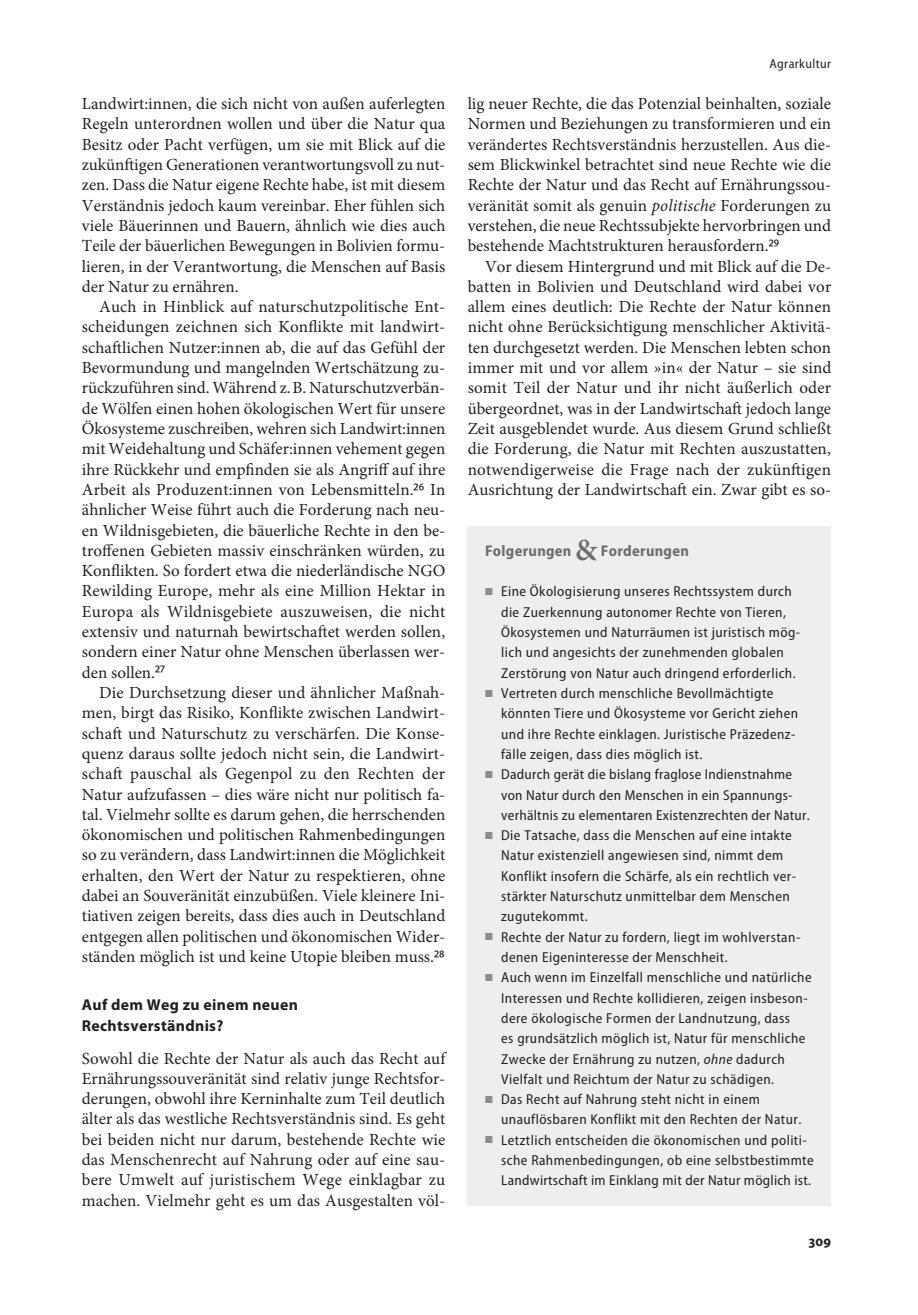
<style>
.page{position:relative;width:918px;height:1315px;background:#fff}
.page>*{position:absolute;margin:0;border:0;box-sizing:border-box;transform-origin:0 0}
.t1{font:16.97px/20.3px "Minion Pro";color:#231f20;text-align:justify}
.t2{font:700 15.75px/20.3px "Myriad Pro";letter-spacing:.02em;color:#231f20}
.t3{font:700 semi-condensed 15.58px "Myriad Pro";letter-spacing:.02em;color:#6c6d70}
.t4{font:700 semi-condensed 14.88px "Myriad Pro";color:#231f20}
.t5{font:semi-condensed 14.35px/20.3px "Myriad Pro";letter-spacing:.03em;color:#231f20}
.t6{font:semi-condensed 13.12px "Myriad Pro";letter-spacing:.03em;color:#231f20}
.s1{font-family:"Myriad Pro";font-stretch:semi-condensed;font-size:17.5px}
.s2{font-style:italic}
.s3{font-family:"Minion Pro";font-weight:600;font-stretch:normal;font-size:30.8px}
.s4{color:#8a8c8f}
</style>
<div class="page">
<div style="left:468px;top:526px;width:363px;height:679px;background:#eeeeef"></div>
<p class="t1" style="left:82px;top:94px;width:365px">Landwirt:innen, die sich nicht von außen auferlegten Regeln unterordnen wollen und über die Natur qua Besitz oder Pacht verfügen, um sie mit Blick auf die zukünftigen Generationen verantwortungsvoll zu nut&shy;zen. Dass die Natur eigene Rechte habe, ist mit diesem Verständnis jedoch kaum vereinbar. Eher fühlen sich viele Bäuerinnen und Bauern, ähnlich wie dies auch Teile der bäuerlichen Bewegungen in Bolivien formu&shy;lieren, in der Verantwortung, die Menschen auf Basis der Natur zu ernähren.</p>
<p class="t1" style="left:82px;top:297px;width:365px;text-indent:17px">Auch in Hinblick auf naturschutzpolitische Ent&shy;scheidungen zeichnen sich Konflikte mit landwirt&shy;schaftlichen Nutzer:innen ab, die auf das Gefühl der Bevormundung und mangelnden Wertschätzung zu&shy;rückzuführen sind. Während z.B. Naturschutzverbän&shy;de Wölfen einen hohen ökologischen Wert für unsere Ökosysteme zuschreiben, wehren sich Landwirt:innen mit Weidehaltung und Schäfer:innen vehement gegen ihre Rückkehr und empfinden sie als Angriff auf ihre Arbeit als Produzent:innen von Lebensmitteln.<span class="s1">26</span> In ähnlicher Weise führt auch die Forderung nach neu&shy;en Wildnisgebieten, die bäuerliche Rechte in den be&shy;troffenen Gebieten massiv einschränken würden, zu Konflikten. So fordert etwa die niederländische NGO Rewilding Europe, mehr als eine Million Hektar in Europa als Wildnisgebiete auszuweisen, die nicht extensiv und naturnah bewirtschaftet werden sollen, sondern einer Natur ohne Menschen überlassen wer&shy;den sollen.<span class="s1">27</span></p>
<p class="t1" style="left:82px;top:682px;width:365px;text-indent:17px">Die Durchsetzung dieser und ähnlicher Maßnah&shy;men, birgt das Risiko, Konflikte zwischen Landwirt&shy;schaft und Naturschutz zu verschärfen. Die Konse&shy;quenz daraus sollte jedoch nicht sein, die Landwirt&shy;schaft pauschal als Gegenpol zu den Rechten der Natur aufzufassen – dies wäre nicht nur politisch fa&shy;tal. Vielmehr sollte es darum gehen, die herrschenden ökonomischen und politischen Rahmenbedingungen so zu verändern, dass Landwirt:innen die Möglichkeit erhalten, den Wert der Natur zu respektieren, ohne dabei an Souveränität einzubüßen. Viele kleinere Ini&shy;tiativen zeigen bereits, dass dies auch in Deutschland entgegen allen politischen und ökonomischen Wider&shy;ständen möglich ist und keine Utopie bleiben muss.<span class="s1">28</span></p>
<p class="t2" style="left:82px;top:995px;width:217px">Auf dem Weg zu einem neuen<br>Rechtsverständnis?</p>
<p class="t1" style="left:82px;top:1048px;width:365px">Sowohl die Rechte der Natur als auch das Recht auf Ernährungssouveränität sind relativ junge Rechtsfor&shy;derungen, obwohl ihre Kerninhalte zum Teil deutlich älter als das westliche Rechtsverständnis sind. Es geht bei beiden nicht nur darum, bestehende Rechte wie das Menschenrecht auf Nahrung oder auf eine sau&shy;bere Umwelt auf juristischem Wege einklagbar zu machen. Vielmehr geht es um das Ausgestalten völ-</p>
<p class="t6" style="left:769px;top:57px;width:63px">Agrarkultur</p>
<p class="t1" style="left:468px;top:94px;width:365px">lig neuer Rechte, die das Potenzial beinhalten, soziale Normen und Beziehungen zu transformieren und ein verändertes Rechtsverständnis herzustellen. Aus die&shy;sem Blickwinkel betrachtet sind neue Rechte wie die Rechte der Natur und das Recht auf Ernährungssou&shy;veränität somit als genuin <span class="s2">politische</span> Forderungen zu verstehen, die neue Rechtssubjekte hervorbringen und bestehende Machtstrukturen herausfordern.<span class="s1">29</span></p>
<p class="t1" style="left:468px;top:256px;width:365px;text-indent:17px">Vor diesem Hintergrund und mit Blick auf die De&shy;batten in Bolivien und Deutschland wird dabei vor allem eines deutlich: Die Rechte der Natur können nicht ohne Berücksichtigung menschlicher Aktivitä&shy;ten durchgesetzt werden. Die Menschen lebten schon immer mit und vor allem »in« der Natur – sie sind somit Teil der Natur und ihr nicht äußerlich oder übergeordnet, was in der Landwirtschaft jedoch lange Zeit ausgeblendet wurde. Aus diesem Grund schließt die Forderung, die Natur mit Rechten auszustatten, notwendigerweise die Frage nach der zukünftigen Ausrichtung der Landwirtschaft ein. Zwar gibt es so-</p>
<p class="t3" style="left:485px;top:542px;width:205px">Folgerungen <span class="s3">&amp;</span> Forderungen</p>
<p class="t5" style="left:501px;top:582px;width:300px;text-indent:-16px"><span class="s4">■</span> Eine Ökologisierung unseres Rechtssystem durch die Zuerkennung autonomer Rechte von Tieren, Ökosystemen und Naturräumen ist juristisch mög&shy;lich und angesichts der zunehmenden globalen Zerstörung von Natur auch dringend erforderlich.</p>
<p class="t5" style="left:501px;top:683px;width:298px;text-indent:-16px"><span class="s4">■</span> Vertreten durch menschliche Bevollmächtigte könnten Tiere und Ökosysteme vor Gericht ziehen und ihre Rechte einklagen. Juristische Präzedenz&shy;fälle zeigen, dass dies möglich ist.</p>
<p class="t5" style="left:501px;top:764px;width:310px;text-indent:-16px"><span class="s4">■</span> Dadurch gerät die bislang fraglose Indienstnahme von Natur durch den Menschen in ein Spannungs&shy;verhältnis zu elementaren Existenzrechten der Natur.</p>
<p class="t5" style="left:501px;top:825px;width:296px;text-indent:-16px"><span class="s4">■</span> Die Tatsache, dass die Menschen auf eine intakte Natur existenziell angewiesen sind, nimmt dem Konflikt insofern die Schärfe, als ein rechtlich ver&shy;stärkter Naturschutz unmittelbar dem Menschen zugutekommt.</p>
<p class="t5" style="left:501px;top:927px;width:300px;text-indent:-16px"><span class="s4">■</span> Rechte der Natur zu fordern, liegt im wohlverstan&shy;denen Eigeninteresse der Menschheit.</p>
<p class="t5" style="left:501px;top:967px;width:312px;text-indent:-16px"><span class="s4">■</span> Auch wenn im Einzelfall menschliche und natürliche Interessen und Rechte kollidieren, zeigen insbeson&shy;dere ökologische Formen der Landnutzung, dass<br>es grundsätzlich möglich ist, Natur für menschliche Zwecke der Ernährung zu nutzen, <span class="s2">ohne</span> dadurch Vielfalt und Reichtum der Natur zu schädigen.</p>
<p class="t5" style="left:501px;top:1089px;width:302px;text-indent:-16px"><span class="s4">■</span> Das Recht auf Nahrung steht nicht in einem unauflösbaren Konflikt mit den Rechten der Natur.</p>
<p class="t5" style="left:501px;top:1130px;width:314px;text-indent:-16px"><span class="s4">■</span> Letztlich entscheiden die ökonomischen und politi&shy;sche Rahmenbedingungen, ob eine selbstbestimmte<br>Landwirtschaft im Einklang mit der Natur möglich ist.</p>
<p class="t4" style="left:809px;top:1233px;width:24px">309</p>
</div>
